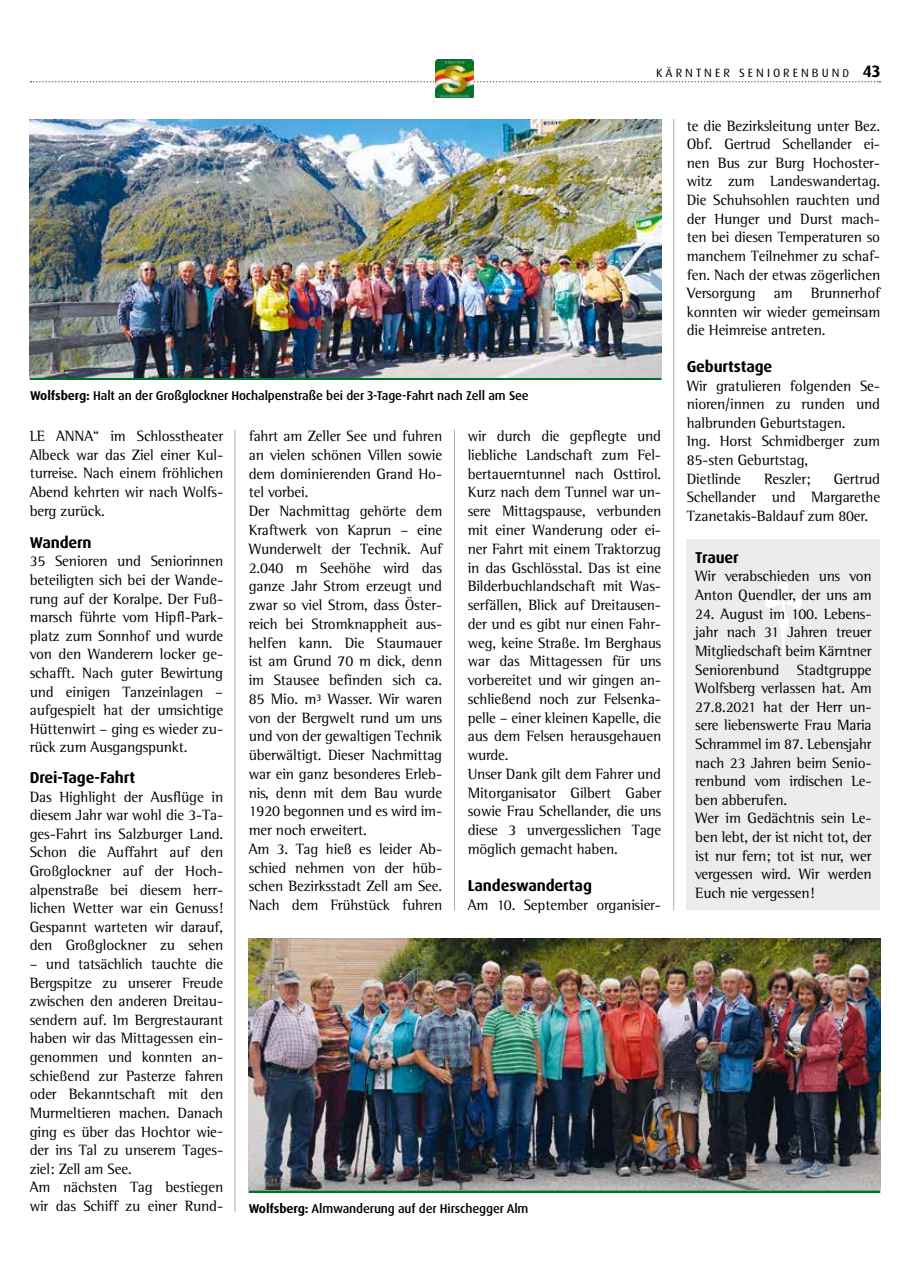
<style>
.page{position:relative;width:910px;height:1276px;background:#fff}
.page>*{position:absolute;margin:0;border:0;box-sizing:border-box;transform-origin:0 0}
.t1{font:700 91.5px "Times";color:#fff}
.t2{font:700 15.75px "Dax Pro";letter-spacing:-.01em;color:#000}
.t3{font:15.3px/18.6px "Rotis Semi Serif";letter-spacing:-.01em;color:#000}
.t4{font:500 12.75px "Dax Pro";letter-spacing:-.01em;color:#000}
.t5{font:12px "Dax Pro";letter-spacing:.25em;color:#000}
.s1{font-size:11.25px}
.s2{font-weight:700;font-size:16.5px}
.s3{font-weight:700}
</style>
<div class="page">
<svg style="left:31px;top:81px;width:849px;height:1px"></svg>
<img style="left:435px;top:60px;width:38px;height:38px">
<hr style="left:673px;top:119px;width:1px;height:791px;background:#878786">
<hr style="left:454px;top:429px;width:1px;height:481px;background:#878786">
<hr style="left:235px;top:429px;width:1px;height:783px;background:#878786">
<img style="left:30px;top:119px;width:631px;height:259px">
<hr style="left:30px;top:378px;width:631px;height:3px;background:#00722c">
<img style="left:248px;top:939px;width:632px;height:250px">
<hr style="left:249px;top:1190px;width:631px;height:3px;background:#00722c">
<div style="left:687px;top:539px;width:193px;height:370px;background:#ececed"></div>
<p class="t5" style="left:656px;top:65px;width:226px">KÄRNTNER SENIORENBUN<span class="s1">D</span> <span class="s2">43</span></p>
<p class="t4" style="left:30px;top:387px;width:500px"><span class="s3">Wolfsberg:</span> Halt an der Großglockner Hochalpenstraße bei der 3-Tage-Fahrt nach Zell am See</p>
<p class="t3" style="left:30px;top:427px;width:195px;text-align:justify">LE ANNA“ im Schlosstheater Albeck war das Ziel einer Kul&shy;turreise. Nach einem fröhlichen Abend kehrten wir nach Wolfs&shy;berg zurück.</p>
<p class="t2" style="left:30px;top:532px;width:63px">Wandern</p>
<p class="t3" style="left:30px;top:552px;width:195px;text-align:justify">35 Senioren und Seniorinnen beteiligten sich bei der Wande&shy;rung auf der Koralpe. Der Fuß&shy;marsch führte vom Hipfl-Park&shy;platz zum Sonnhof und wurde von den Wanderern locker ge&shy;schafft. Nach guter Bewirtung und einigen Tanzeinlagen – aufgespielt hat der umsichtige Hüttenwirt – ging es wieder zu&shy;rück zum Ausgangspunkt.</p>
<p class="t2" style="left:30px;top:767px;width:107px">Drei-Tage-Fahrt</p>
<p class="t3" style="left:30px;top:787px;width:195px;text-align:justify">Das Highlight der Ausflüge in diesem Jahr war wohl die 3-Ta&shy;ges-Fahrt ins Salzburger Land.<br>Schon die Auffahrt auf den Großglockner auf der Hoch&shy;alpenstraße bei diesem herr&shy;lichen Wetter war ein Genuss!<br>Gespannt warteten wir darauf, den Großglockner zu sehen</p>
<p class="t3" style="left:30px;top:954px;width:195px">– und tatsächlich tauchte die<br>Bergspitze zu unserer Freude zwischen den anderen Dreitau&shy;sendern auf. Im Bergrestaurant haben wir das Mittagessen ein&shy;genommen und konnten an&shy;schießend zur Pasterze fahren oder Bekanntschaft mit den<br>Murmeltieren machen. Danach ging es über das Hochtor wie&shy;der ins Tal zu unserem Tages&shy;ziel: Zell am See.<br>Am nächsten Tag bestiegen wir das Schiff zu einer Rund-</p>
<p class="t3" style="left:249px;top:426px;width:195px">fahrt am Zeller See und fuhren an vielen schönen Villen sowie dem dominierenden Grand Ho&shy;tel vorbei.<br>Der Nachmittag gehörte dem<br>Kraftwerk von Kaprun – eine<br>Wunderwelt der Technik. Auf<br>2.040 m Seehöhe wird das ganze Jahr Strom erzeugt und zwar so viel Strom, dass Öster&shy;reich bei Stromknappheit aus&shy;helfen kann. Die Staumauer ist am Grund 70 m dick, denn im Stausee befinden sich ca.<br>85 Mio. m³ Wasser. Wir waren von der Bergwelt rund um uns und von der gewaltigen Technik überwältigt. Dieser Nachmittag war ein ganz besonderes Erleb&shy;nis, denn mit dem Bau wurde<br>1920 begonnen und es wird im&shy;mer noch erweitert.<br>Am 3. Tag hieß es leider Ab&shy;schied nehmen von der hüb&shy;schen Bezirksstadt Zell am See.<br>Nach dem Frühstück fuhren</p>
<p class="t3" style="left:468px;top:426px;width:195px">wir durch die gepflegte und liebliche Landschaft zum Fel&shy;bertauerntunnel nach Osttirol.<br>Kurz nach dem Tunnel war un&shy;sere Mittagspause, verbunden mit einer Wanderung oder ei&shy;ner Fahrt mit einem Traktorzug in das Gschlösstal. Das ist eine<br>Bilderbuchlandschaft mit Was&shy;serfällen, Blick auf Dreitausen&shy;der und es gibt nur einen Fahr&shy;weg, keine Straße. Im Berghaus war das Mittagessen für uns vorbereitet und wir gingen an&shy;schließend noch zur Felsenka&shy;pelle – einer kleinen Kapelle, die aus dem Felsen herausgehauen wurde.<br>Unser Dank gilt dem Fahrer und<br>Mitorganisator Gilbert Gaber sowie Frau Schellander, die uns diese 3 unvergesslichen Tage möglich gemacht haben.</p>
<p class="t2" style="left:468px;top:876px;width:126px">Landeswandertag</p>
<p class="t3" style="left:468px;top:895px;width:195px">Am 10. September organisier-</p>
<p class="t4" style="left:249px;top:1200px;width:281px"><span class="s3">Wolfsberg:</span> Almwanderung auf der Hirschegger Alm</p>
<p class="t3" style="left:687px;top:116px;width:195px;text-align:justify">te die Bezirksleitung unter Bez.<br>Obf. Gertrud Schellander ei&shy;nen Bus zur Burg Hochoster&shy;witz zum Landeswandertag.<br>Die Schuhsohlen rauchten und der Hunger und Durst mach&shy;ten bei diesen Temperaturen so manchem Teilnehmer zu schaf&shy;fen. Nach der etwas zögerlichen Versorgung am Brunnerhof konnten wir wieder gemeinsam die Heimreise antreten.</p>
<p class="t2" style="left:687px;top:356px;width:87px">Geburtstage</p>
<p class="t3" style="left:687px;top:376px;width:195px">Wir gratulieren folgenden Se&shy;nioren/innen zu runden und halbrunden Geburtstagen.<br>Ing. Horst Schmidberger zum<br>85-sten Geburtstag,<br>Dietlinde</p>
<p class="t3" style="left:687px;top:469px;width:195px;text-align:justify;text-indent:147px">Gertrud Schellander und Margarethe Tzanetakis-Baldauf zum 80er.</p>
<p class="t3" style="left:764px;top:469px;width:48px">Reszler;</p>
<p class="t2" style="left:695px;top:547px;width:45px">Trauer</p>
<p class="t3" style="left:695px;top:567px;width:178px">Wir verabschieden uns von<br>Anton Quendler, der uns am</p>
<p class="t3" style="left:695px;top:604px;width:178px">24. August im 100. Lebens&shy;jahr nach 31 Jahren treuer<br>Mitgliedschaft beim Kärntner<br>Seniorenbund Stadtgruppe<br>Wolfsberg verlassen hat. Am<br>27.8.2021 hat der Herr un&shy;sere liebenswerte Frau Maria<br>Schrammel im 87. Lebensjahr nach 23 Jahren beim Senio&shy;renbund vom irdischen Le&shy;ben abberufen.<br>Wer im Gedächtnis sein Le&shy;ben lebt, der ist nicht tot, der ist nur fern; tot ist nur, wer vergessen wird. Wir werden<br>Euch nie vergessen!</p>
<h1 class="t1" style="left:761px;top:559px;width:47px">†</h1>
</div>
